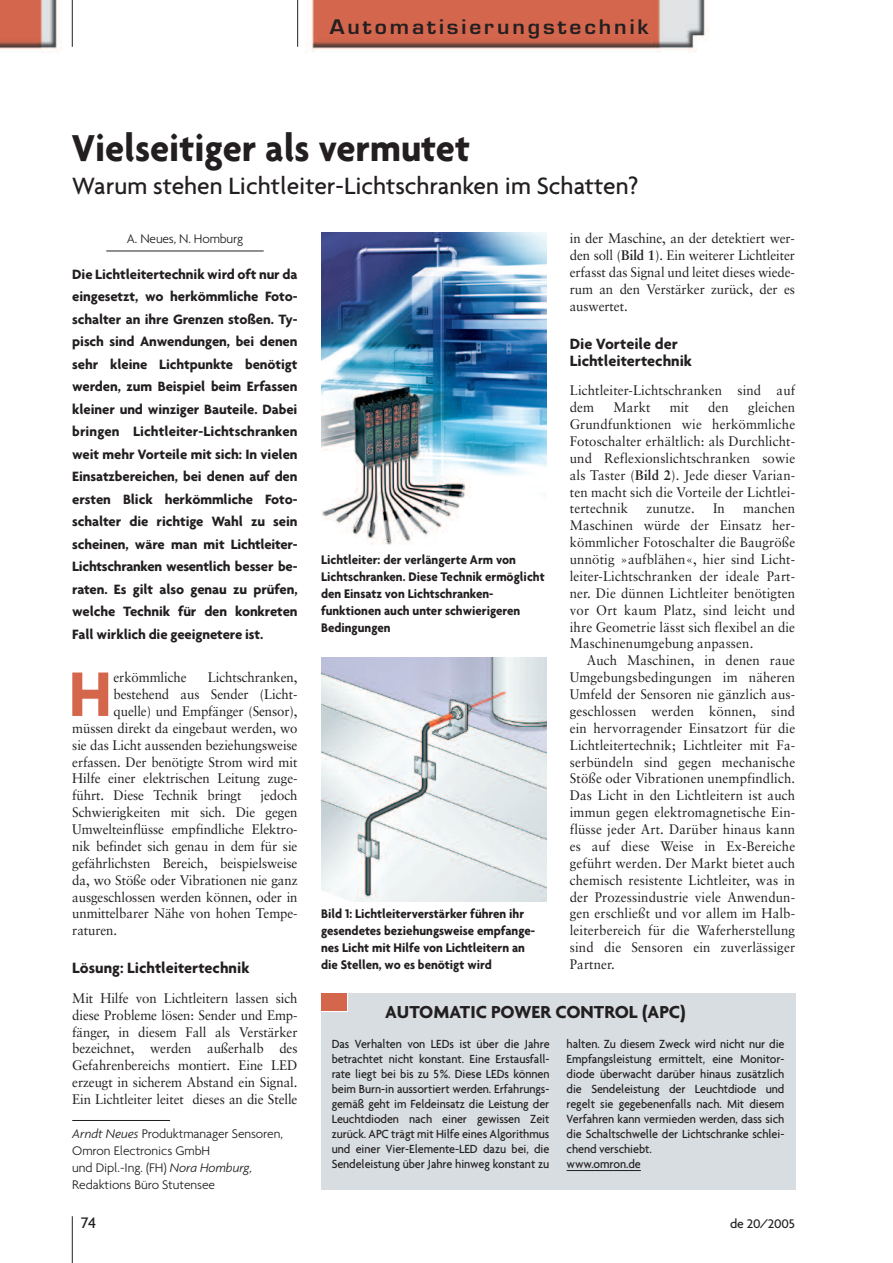
<style>
.page{position:relative;width:893px;height:1263px;background:#fff}
.page>*{position:absolute;margin:0;border:0;box-sizing:border-box;transform-origin:0 0}
.t1{font:700 68.1px "Agenda";color:#d4664c;scale:.95 1}
.t2{font:700 40.5px "Agenda";color:#231f20;scale:.95 1}
.t3{font:500 25.5px "Agenda";color:#231f20}
.t4{font:600 19.5px "Eurostile";letter-spacing:.14em;color:#231f20;scale:1.07 1}
.t5{font:700 18.75px "Agenda";color:#231f20}
.t6{font:500 16.5px "Agenda";color:#231f20}
.t7{font:700 16.2px/17px "Agenda";color:#231f20}
.t8{font:700 14.7px/22.5px "Agenda";letter-spacing:-.005em;color:#231f20;text-align:justify}
.t9{font:13.8px/16.8px "Sabon";letter-spacing:-.005em;color:#231f20;text-align:justify;scale:.95 1}
.t10{font:700 13.5px/16.8px "Agenda";color:#231f20;scale:.95 1}
.t11{font:300 13.5px/16.8px "Agenda";letter-spacing:-.005em;color:#231f20}
.t12{font:500 13.5px "Agenda";letter-spacing:-.01em;color:#231f20}
.t13{font:500 12.75px/15px "Agenda";letter-spacing:-.005em;color:#231f20;text-align:justify;scale:.95 1}
.s1{font-style:italic}
.s2{font-weight:700}
</style>
<div class="page">
<hr style="left:106px;top:251px;width:158px;height:1px;background:#231f20">
<img style="left:0;top:0;width:709px;height:53px">
<hr style="left:72px;top:0;width:1px;height:47px;background:#231f20">
<hr style="left:297px;top:0;width:1px;height:47px;background:#231f20">
<hr style="left:72px;top:1216px;width:1px;height:47px;background:#231f20">
<hr style="left:72px;top:1120px;width:98px;height:1px;background:#231f20">
<div style="left:321px;top:993px;width:474px;height:196px;background:#d7dde0"></div>
<div style="left:321px;top:993px;width:27px;height:19px;background:#fff"></div>
<div style="left:321px;top:993px;width:26px;height:18px;background:#d4664c"></div>
<svg style="left:567px;top:1170px;width:74px;height:1px"></svg>
<img style="left:321px;top:233px;width:225px;height:312px">
<img style="left:321px;top:657px;width:225px;height:244px">
<h3 class="t4" style="left:330px;top:19px;width:300px">Automatisierungstechnik</h3>
<h2 class="t2" style="left:72px;top:123px;width:420px">Vielseitiger als vermutet</h2>
<h3 class="t3" style="left:72px;top:170px;width:568px">Warum stehen Lichtleiter-Lichtschranken im Schatten?</h3>
<p class="t11" style="left:127px;top:230px;width:118px">A. Neues, N. Homburg</p>
<p class="t8" style="left:72px;top:262px;width:227px">Die Lichtleitertechnik wird oft nur da eingesetzt, wo herkömmliche Foto&shy;schalter an ihre Grenzen stoßen. Ty&shy;pisch sind Anwendungen, bei denen sehr kleine Lichtpunkte benötigt werden, zum Beispiel beim Erfassen kleiner und winziger Bauteile. Dabei bringen Lichtleiter-Lichtschranken weit mehr Vorteile mit sich: In vielen Einsatzbereichen, bei denen auf den ersten Blick herkömmliche Foto&shy;schalter die richtige Wahl zu sein scheinen, wäre man mit Lichtleiter-Lichtschranken wesentlich besser be&shy;raten. Es gilt also genau zu prüfen, welche Technik für den konkreten Fall wirklich die geeignetere ist.</p>
<h1 class="t1" style="left:69px;top:653px;width:47px">H</h1>
<p class="t9" style="left:114px;top:670px;width:78px">erkömmliche</p>
<p class="t9" style="left:208px;top:670px;width:96px">Lichtschranken,</p>
<p class="t9" style="left:114px;top:687px;width:195px">bestehend aus Sender (Licht-</p>
<p class="t9" style="left:114px;top:704px;width:195px">quelle) und Empfänger (Sensor),</p>
<p class="t9" style="left:72px;top:721px;width:239px">müssen direkt da eingebaut werden, wo</p>
<p class="t9" style="left:72px;top:738px;width:239px">sie das Licht aussenden beziehungsweise</p>
<p class="t9" style="left:72px;top:754px;width:239px">erfassen. Der benötigte Strom wird mit</p>
<p class="t9" style="left:72px;top:771px;width:239px">Hilfe einer elektrischen Leitung zuge-</p>
<p class="t9" style="left:72px;top:788px;width:180px">führt. Diese Technik bringt</p>
<p class="t9" style="left:72px;top:788px;width:239px;text-indent:188px">jedoch Schwierigkeiten mit sich. Die gegen Umwelteinflüsse empfindliche Elektro&shy;nik befindet sich genau in dem für sie gefährlichsten Bereich, beispielsweise da, wo Stöße oder Vibrationen nie ganz ausgeschlossen werden können, oder in unmittelbarer Nähe von hohen Tempe&shy;raturen.</p>
<p class="t7" style="left:72px;top:959px;width:179px">Lösung: Lichtleitertechnik</p>
<p class="t9" style="left:72px;top:991px;width:239px">Mit Hilfe von Lichtleitern lassen sich diese Probleme lösen: Sender und Emp&shy;fänger, in diesem Fall als Verstärker bezeichnet, werden außerhalb des Gefahrenbereichs montiert. Eine LED erzeugt in sicherem Abstand ein Signal.<br>Ein Lichtleiter leitet dieses an die Stelle</p>
<p class="t11" style="left:72px;top:1125px;width:212px"><span class="s1">Arndt Neues</span> Produktmanager Sensoren,<br>Omron Electronics GmbH<br>und Dipl.-Ing. (FH) <span class="s1">Nora Homburg,<br></span>Redaktions Büro Stutensee</p>
<p class="t10" style="left:321px;top:551px;width:237px">Lichtleiter: der verlängerte Arm von Lichtschranken. Diese Technik ermöglicht den Einsatz von Lichtschranken&shy;funktionen auch unter schwierigeren Bedingungen</p>
<p class="t10" style="left:321px;top:905px;width:227px">Bild 1: Lichtleiterverstärker führen ihr gesendetes beziehungsweise empfange&shy;nes Licht mit Hilfe von Lichtleitern an die Stellen, wo es benötigt wird</p>
<p class="t9" style="left:570px;top:231px;width:239px">in der Maschine, an der detektiert wer&shy;den soll (<span class="s2">Bild 1</span>). Ein weiterer Lichtleiter erfasst das Signal und leitet dieses wiede&shy;rum an den Verstärker zurück, der es auswertet.</p>
<p class="t7" style="left:570px;top:335px;width:124px">Die Vorteile der<br>Lichtleitertechnik</p>
<p class="t9" style="left:570px;top:383px;width:239px">Lichtleiter-Lichtschranken sind auf dem</p>
<p class="t9" style="left:570px;top:400px;width:239px;text-indent:178px">gleichen Grundfunktionen wie herkömmliche Fotoschalter erhältlich: als Durchlicht&shy;und Reflexionslichtschranken sowie als Taster (<span class="s2">Bild 2</span>). Jede dieser Varian&shy;ten macht sich die Vorteile der Lichtlei&shy;tertechnik</p>
<p class="t9" style="left:613px;top:400px;width:41px">Markt</p>
<p class="t9" style="left:670px;top:400px;width:22px">mit</p>
<p class="t9" style="left:708px;top:400px;width:23px">den</p>
<p class="t9" style="left:570px;top:501px;width:239px;text-indent:173px">manchen Maschinen würde der Einsatz her&shy;kömmlicher Fotoschalter die Baugröße unnötig »aufblähen«, hier sind Licht&shy;leiter-Lichtschranken der ideale Part&shy;ner. Die dünnen Lichtleiter benötigten vor Ort kaum Platz, sind leicht und ihre Geometrie lässt sich flexibel an die Maschinenumgebung anpassen.</p>
<p class="t9" style="left:570px;top:653px;width:239px;text-indent:17px">Auch Maschinen, in denen raue Umgebungsbedingungen im näheren Umfeld der Sensoren nie gänzlich aus&shy;geschlossen werden können, sind ein hervorragender Einsatzort für die Lichtleitertechnik; Lichtleiter mit Fa&shy;serbündeln sind gegen mechanische Stöße oder Vibrationen unempfindlich.<br>Das Licht in den Lichtleitern ist auch immun gegen elektromagnetische Ein&shy;flüsse jeder Art. Darüber hinaus kann es auf diese Weise in Ex-Bereiche geführt werden. Der Markt bietet auch chemisch resistente Lichtleiter, was in der Prozessindustrie viele Anwendun&shy;gen erschließt und vor allem im Halb&shy;leiterbereich für die Waferherstellung sind die Sensoren ein zuverlässiger Partner.</p>
<p class="t9" style="left:646px;top:501px;width:53px">zunutze.</p>
<p class="t9" style="left:713px;top:501px;width:14px">In</p>
<h3 class="t5" style="left:385px;top:1000px;width:302px">AUTOMATIC POWER CONTROL (APC)</h3>
<p class="t13" style="left:332px;top:1036px;width:231px">Das Verhalten von LEDs ist über die Jahre betrachtet nicht konstant. Eine Erstausfall&shy;rate liegt bei bis zu 5%. Diese LEDs können beim Burn-in aussortiert werden. Erfahrungs&shy;gemäß geht im Feldeinsatz die Leistung der Leuchtdioden nach einer gewissen Zeit zurück. APC trägt mit Hilfe eines Algorithmus und einer Vier-Elemente-LED dazu bei, die Sendeleistung über Jahre hinweg konstant zu</p>
<p class="t13" style="left:567px;top:1036px;width:231px;text-align:left">halten. Zu diesem Zweck wird nicht nur die Empfangsleistung ermittelt, eine Monitor&shy;diode überwacht darüber hinaus zusätzlich die Sendeleistung der Leuchtdiode und regelt sie gegebenenfalls nach. Mit diesem Verfahren kann vermieden werden, dass sich die Schaltschwelle der Lichtschranke schlei&shy;chend verschiebt.<br>www.omron.de</p>
<p class="t6" style="left:81px;top:1213px;width:17px">74</p>
<p class="t12" style="left:730px;top:1215px;width:66px">de 20/2005</p>
</div>
